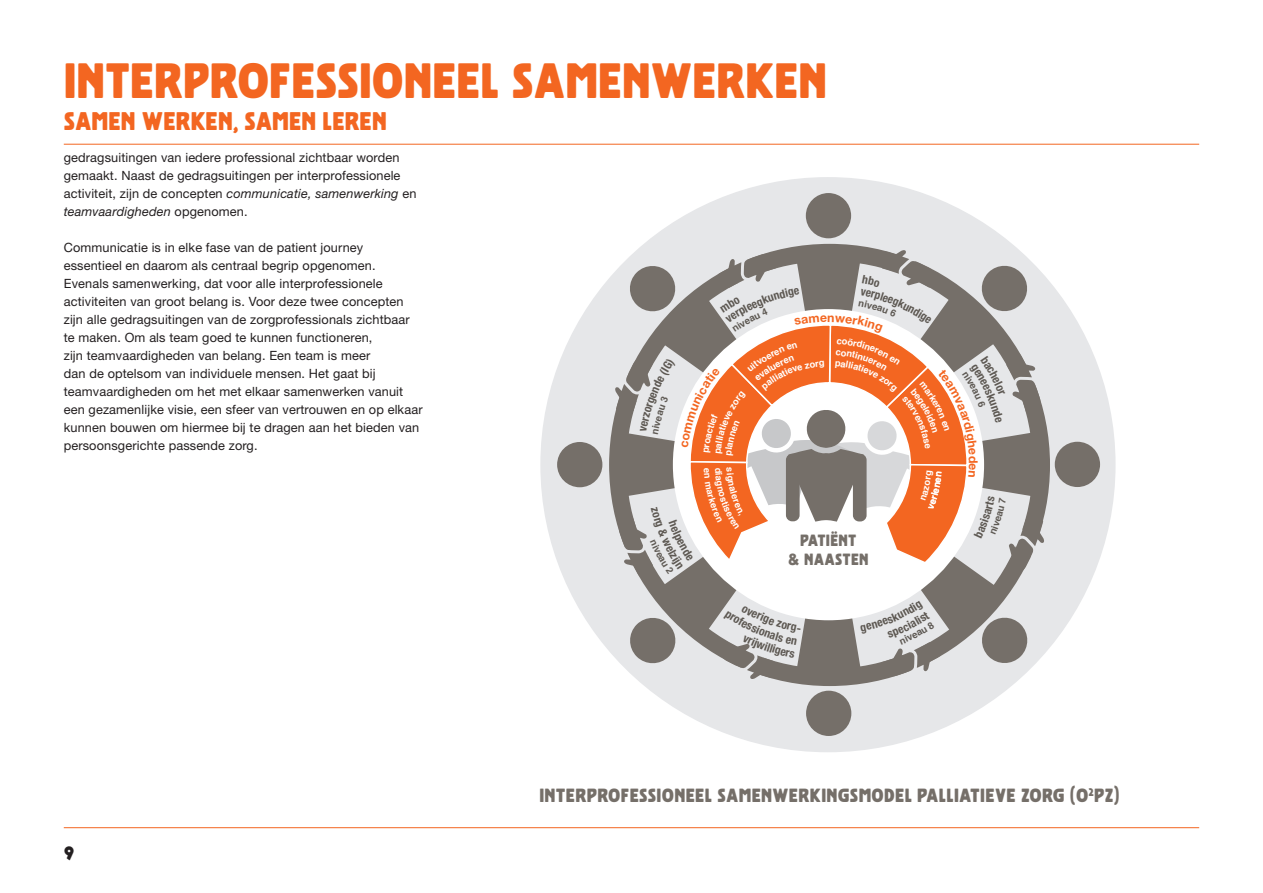
<style>
.page{position:relative;width:1263px;height:893px;background:#fff}
.page>*{position:absolute;margin:0;border:0;box-sizing:border-box;transform-origin:0 0}
.t1{font:49.5px "Blezja";color:#f36621}
.t2{font:25.5px "Blezja";color:#f36621}
.t3{font:19.35px "Blezja";color:#231f20}
.t4{font:19.05px "Blezja";letter-spacing:.015em;color:#756f69}
.t5{font:16.35px/19.5px "Blezja";letter-spacing:.015em;color:#756f69;text-align:center}
.t6{font:12.75px/18px "Helvetica Neue LT Std";letter-spacing:.01em;color:#231f20}
.s1{font-style:italic}
</style>
<div class="page">
<hr style="left:64px;top:144px;width:1135px;height:1px;background:#f36621">
<hr style="left:64px;top:827px;width:1135px;height:1px;background:#f36621">
<div style="left:540px;top:177px;width:575px;height:575px;background:#e6e7e9;border-radius:50%"></div>
<svg style="left:609px;top:244px;width:441px;height:442px"></svg>
<div style="left:806px;top:193px;width:45px;height:45px;background:#756f69;border-radius:50%"></div>
<div style="left:806px;top:691px;width:45px;height:45px;background:#756f69;border-radius:50%"></div>
<div style="left:557px;top:442px;width:45px;height:45px;background:#756f69;border-radius:50%"></div>
<div style="left:1055px;top:442px;width:45px;height:45px;background:#756f69;border-radius:50%"></div>
<svg style="left:614px;top:249px;width:431px;height:431px"></svg>
<p class="t1" style="left:64px;top:50px;width:765px">INTERPROFESSIONEEL SAMENWERKEN</p>
<p class="t2" style="left:64px;top:105px;width:324px">SAMEN WERKEN, SAMEN LEREN</p>
<p class="t6" style="left:64px;top:148px;width:354px">gedragsuitingen van iedere professional zichtbaar worden gemaakt. Naast de gedragsuitingen per interprofessionele activiteit, zijn de concepten <span class="s1">communicatie, samenwerking</span> en <span class="s1">teamvaardigheden</span> opgenomen.</p>
<p class="t6" style="left:64px;top:238px;width:360px">Communicatie is in elke fase van de patient journey essentieel en daarom als centraal begrip opgenomen.<br>Evenals samenwerking, dat voor alle interprofessionele activiteiten van groot belang is. Voor deze twee concepten zijn alle gedragsuitingen van de zorgprofessionals zichtbaar te maken. Om als team goed te kunnen functioneren,<br>zijn teamvaardigheden van belang. Een team is meer<br>dan de optelsom van individuele mensen. Het gaat bij teamvaardigheden om het met elkaar samenwerken vanuit een gezamenlijke visie, een sfeer van vertrouwen en op elkaar kunnen bouwen om hiermee bij te dragen aan het bieden van persoonsgerichte passende zorg.</p>
<p class="t5" style="left:788px;top:531px;width:82px">PATIËNT<br>&amp; NAASTEN</p>
<h3 class="t3" style="left:64px;top:841px;width:12px">9</h3>
<p class="t4" style="left:539px;top:784px;width:582px">INTERPROFESSIONEEL SAMENWERKINGSMODEL PALLIATIEVE ZORG (O<sup>2</sup>PZ)</p>
</div>
